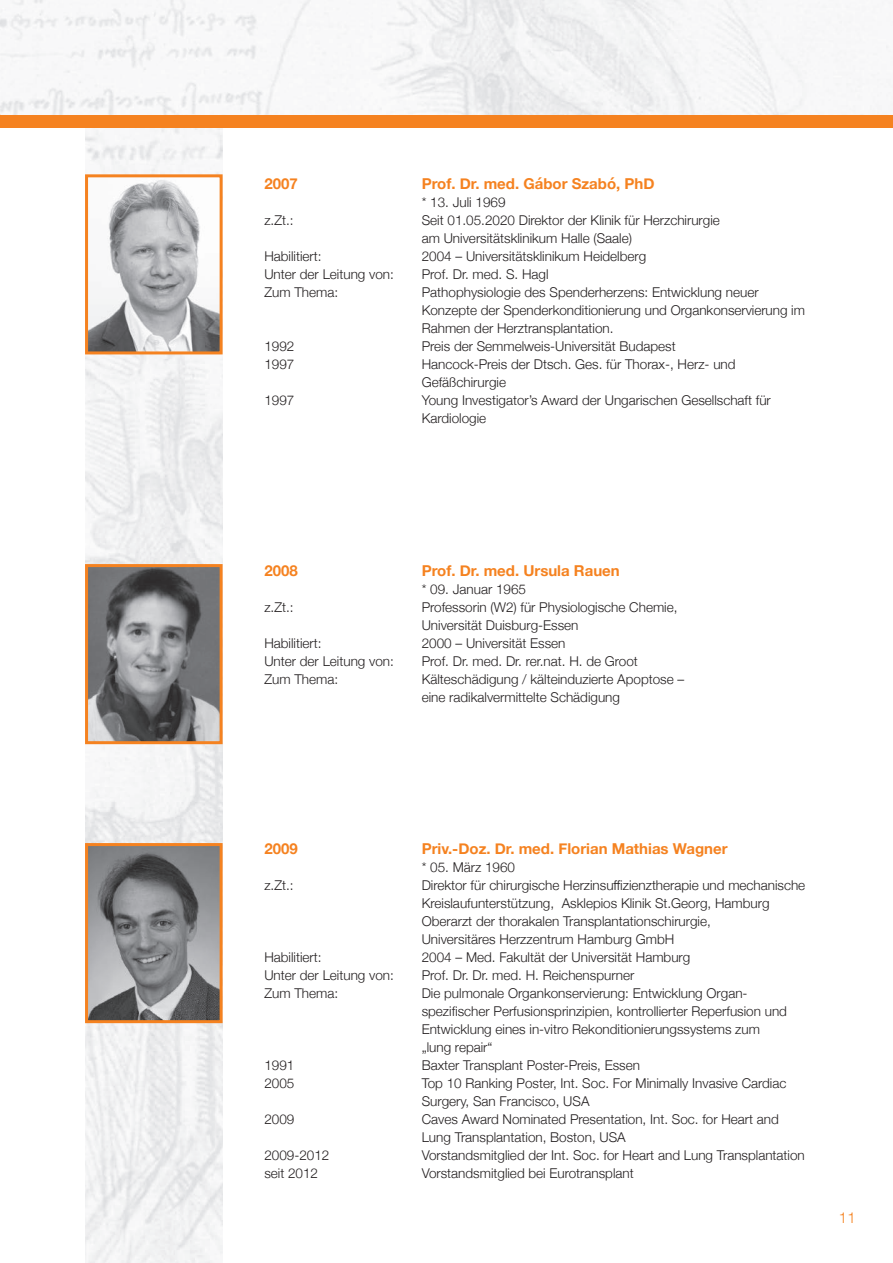
<style>
.page{position:relative;width:893px;height:1263px;background:#fff}
.page>*{position:absolute;margin:0;border:0;box-sizing:border-box;transform-origin:0 0}
.t1{font:700 15px "Helvetica Neue";color:#f58220}
.t2{font:300 15px "Helvetica Neue";color:#f58220}
.t3{font:300 13.5px/18px "Helvetica Neue";color:#231f20}
</style>
<div class="page">
<img style="left:85px;top:128px;width:137px;height:1135px">
<img style="left:89px;top:178px;width:130px;height:172px">
<div style="left:85px;top:174px;width:138px;height:180px;border:3px solid #f58220"></div>
<img style="left:89px;top:568px;width:130px;height:172px">
<div style="left:85px;top:564px;width:138px;height:180px;border:3px solid #f58220"></div>
<img style="left:89px;top:847px;width:130px;height:172px">
<div style="left:85px;top:843px;width:138px;height:180px;border:3px solid #f58220"></div>
<img style="left:0;top:0;width:892px;height:115px">
<div style="left:0;top:115px;width:893px;height:13px;background:#f58220"></div>
<p class="t1" style="left:264px;top:172px;width:35px">2007</p>
<p class="t1" style="left:422px;top:172px;width:234px">Prof. Dr. med. Gábor Szabó, PhD</p>
<p class="t3" style="left:422px;top:192px;width:85px">* 13. Juli 1969</p>
<p class="t3" style="left:264px;top:210px;width:31px">z.Zt.:</p>
<p class="t3" style="left:422px;top:210px;width:300px">Seit 01.05.2020 Direktor der Klinik für Herzchirurgie am Universitätsklinikum Halle (Saale)</p>
<p class="t3" style="left:264px;top:246px;width:59px">Habilitiert:</p>
<p class="t3" style="left:422px;top:246px;width:226px">2004 – Universitätsklinikum Heidelberg</p>
<p class="t3" style="left:264px;top:264px;width:131px">Unter der Leitung von:</p>
<p class="t3" style="left:422px;top:264px;width:128px">Prof. Dr. med. S. Hagl</p>
<p class="t3" style="left:264px;top:282px;width:75px">Zum Thema:</p>
<p class="t3" style="left:422px;top:282px;width:385px">Pathophysiologie des Spenderherzens: Entwicklung neuer<br>Konzepte der Spenderkonditionierung und Organkonservierung im<br>Rahmen der Herztransplantation.</p>
<p class="t3" style="left:264px;top:336px;width:32px">1992</p>
<p class="t3" style="left:422px;top:336px;width:256px">Preis der Semmelweis-Universität Budapest</p>
<p class="t3" style="left:264px;top:354px;width:32px">1997</p>
<p class="t3" style="left:422px;top:354px;width:315px">Hancock-Preis der Dtsch. Ges. für Thorax-, Herz- und<br>Gefäßchirurgie</p>
<p class="t3" style="left:264px;top:390px;width:32px">1997</p>
<p class="t3" style="left:422px;top:390px;width:351px">Young Investigator’s Award der Ungarischen Gesellschaft für<br>Kardiologie</p>
<p class="t1" style="left:264px;top:558px;width:35px">2008</p>
<p class="t1" style="left:422px;top:558px;width:200px">Prof. Dr. med. Ursula Rauen</p>
<p class="t3" style="left:422px;top:579px;width:106px">* 09. Januar 1965</p>
<p class="t3" style="left:264px;top:597px;width:31px">z.Zt.:</p>
<p class="t3" style="left:422px;top:597px;width:257px">Professorin (W2) für Physiologische Chemie,<br>Universität Duisburg-Essen</p>
<p class="t3" style="left:264px;top:633px;width:59px">Habilitiert:</p>
<p class="t3" style="left:422px;top:633px;width:145px">2000 – Universität Essen</p>
<p class="t3" style="left:264px;top:651px;width:131px">Unter der Leitung von:</p>
<p class="t3" style="left:422px;top:651px;width:218px">Prof. Dr. med. Dr. rer.nat. H. de Groot</p>
<p class="t3" style="left:264px;top:669px;width:75px">Zum Thema:</p>
<p class="t3" style="left:422px;top:669px;width:264px">Kälteschädigung / kälteinduzierte Apoptose – eine radikalvermittelte Schädigung</p>
<p class="t1" style="left:264px;top:837px;width:35px">2009</p>
<p class="t1" style="left:422px;top:837px;width:307px">Priv.-Doz. Dr. med. Florian Mathias Wagner</p>
<p class="t3" style="left:422px;top:857px;width:95px">* 05. März 1960</p>
<p class="t3" style="left:264px;top:875px;width:31px">z.Zt.:</p>
<p class="t3" style="left:422px;top:875px;width:385px">Direktor für chirurgische Herzinsuffizienztherapie und mechanische Kreislaufunterstützung, Asklepios Klinik St.Georg, Hamburg Oberarzt der thorakalen Transplantationschirurgie,<br>Universitäres Herzzentrum Hamburg GmbH</p>
<p class="t3" style="left:264px;top:947px;width:59px">Habilitiert:</p>
<p class="t3" style="left:422px;top:947px;width:270px">2004 – Med. Fakultät der Universität Hamburg</p>
<p class="t3" style="left:264px;top:965px;width:131px">Unter der Leitung von:</p>
<p class="t3" style="left:422px;top:965px;width:214px">Prof. Dr. Dr. med. H. Reichenspurner</p>
<p class="t3" style="left:264px;top:983px;width:75px">Zum Thema:</p>
<p class="t3" style="left:422px;top:983px;width:367px">Die pulmonale Organkonservierung: Entwicklung Organ&shy;spezifischer Perfusionsprinzipien, kontrollierter Reperfusion und Entwicklung eines in-vitro Rekonditionierungssystems zum „lung repair“</p>
<p class="t3" style="left:264px;top:1055px;width:32px">1991</p>
<p class="t3" style="left:422px;top:1055px;width:220px">Baxter Transplant Poster-Preis, Essen</p>
<p class="t3" style="left:264px;top:1073px;width:32px">2005</p>
<p class="t3" style="left:422px;top:1073px;width:366px">Top 10 Ranking Poster, Int. Soc. For Minimally Invasive Cardiac<br>Surgery, San Francisco, USA</p>
<p class="t3" style="left:264px;top:1109px;width:32px">2009</p>
<p class="t3" style="left:422px;top:1109px;width:359px">Caves Award Nominated Presentation, Int. Soc. for Heart and<br>Lung Transplantation, Boston, USA</p>
<p class="t3" style="left:264px;top:1145px;width:67px">2009-2012</p>
<p class="t3" style="left:422px;top:1145px;width:385px">Vorstandsmitglied der Int. Soc. for Heart and Lung Transplantation</p>
<p class="t3" style="left:264px;top:1163px;width:55px">seit 2012</p>
<p class="t3" style="left:422px;top:1163px;width:214px">Vorstandsmitglied bei Eurotransplant</p>
<p class="t2" style="left:839px;top:1206px;width:18px">11</p>
</div>
